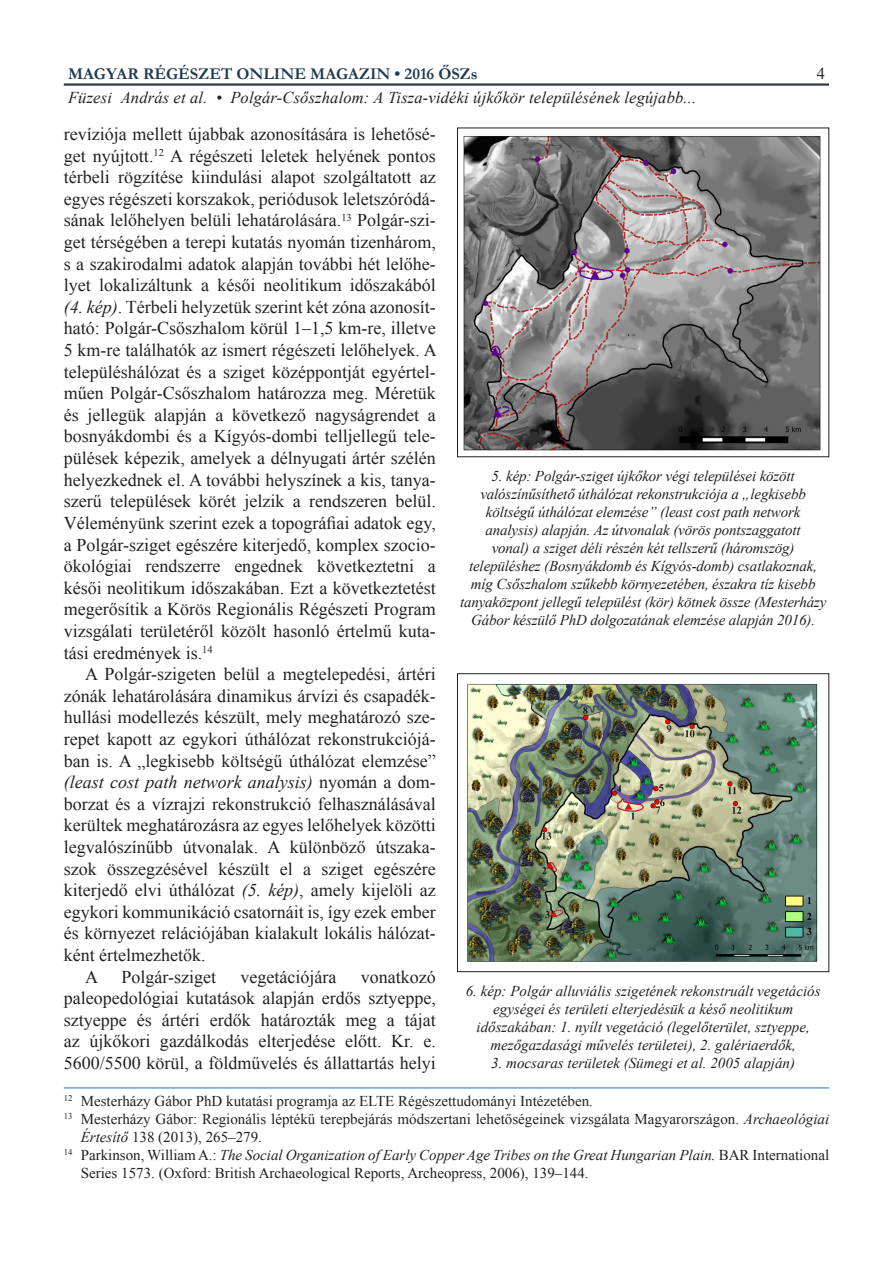
<style>
.page{position:relative;width:893px;height:1263px;background:#fff}
.page>*{position:absolute;margin:0;border:0;box-sizing:border-box;transform-origin:0 0}
.cikk_szoveg_print{font:18px/21.6px "Times New Roman";color:#231f20;text-align:justify}
.t1{font:italic 16.5px "Times New Roman";letter-spacing:.01em;color:#231f20}
.t2{font:700 16.5px "Garamond";color:#213b4f}
.t3{font:16.5px "Times New Roman";color:#231f20}
.kepala{font:italic 15px/18px "Times New Roman";letter-spacing:-.01em;color:#231f20;text-align:center}
.labjegyzet{font:15px/18px "Times New Roman";color:#231f20}
.s1{font-style:italic}
</style>
<div class="page">
<hr style="left:64px;top:83px;width:765px;height:3px;background:#2d3d4d">
<hr style="left:64px;top:1087px;width:765px;height:1px;background:#3884c5">
<img style="left:463px;top:136px;width:358px;height:315px">
<div style="left:457px;top:128px;width:372px;height:329px;border:1px solid #231f20"></div>
<img style="left:467px;top:683px;width:351px;height:279px">
<div style="left:457px;top:673px;width:372px;height:299px;border:1px solid #231f20"></div>
<p class="t2" style="left:68px;top:62px;width:411px">MAGYAR RÉGÉSZET ONLINE MAGAZIN • 2016 ŐSZs</p>
<p class="t1" style="left:68px;top:87px;width:630px">Füzesi András et al. • Polgár-Csőszhalom: A Tisza-vidéki újkőkör településének legújabb...</p>
<p class="t3" style="left:817px;top:62px;width:10px">4</p>
<p class="cikk_szoveg_print" style="left:64px;top:123px;width:375px">revíziója mellett újabbak azonosítására is lehetősé&shy;get nyújtott.<sup>12</sup> A régészeti leletek helyének pontos térbeli rögzítése kiindulási alapot szolgáltatott az egyes régészeti korszakok, periódusok leletszóródá&shy;sának lelőhelyen belüli lehatárolására.<sup>13</sup> Polgár-szi&shy;get térségében a terepi kutatás nyomán tizenhárom, s a szakirodalmi adatok alapján további hét lelőhe&shy;lyet lokalizáltunk a késői neolitikum időszakából <span class="s1">(4. kép)</span>. Térbeli helyzetük szerint két zóna azonosít&shy;ható: Polgár-Csőszhalom körül 1–1,5 km-re, illetve 5 km-re találhatók az ismert régészeti lelőhelyek. A településhálózat és a sziget középpontját egyértel&shy;műen Polgár-Csőszhalom határozza meg. Méretük és jellegük alapján a következő nagyságrendet a bosnyákdombi és a Kígyós-dombi telljellegű tele&shy;pülések képezik, amelyek a délnyugati ártér szélén helyezkednek el. A további helyszínek a kis, tanya&shy;szerű települések körét jelzik a rendszeren belül.<br>Véleményünk szerint ezek a topográfiai adatok egy, a Polgár-sziget egészére kiterjedő, komplex szocio&shy;ökológiai rendszerre engednek következtetni a késői neolitikum időszakában. Ezt a következtetést megerősítik a Körös Regionális Régészeti Program vizsgálati területéről közölt hasonló értelmű kuta&shy;tási eredmények is.<sup>14</sup></p>
<p class="cikk_szoveg_print" style="left:64px;top:663px;width:374px;text-indent:21px">A Polgár-szigeten belül a megtelepedési, ártéri zónák lehatárolására dinamikus árvízi és csapadék&shy;hullási modellezés készült, mely meghatározó sze&shy;repet kapott az egykori úthálózat rekonstrukciójá&shy;ban is. A „legkisebb költségű úthálózat elemzése” <span class="s1">(least cost path network analysis)</span> nyomán a dom&shy;borzat és a vízrajzi rekonstrukció felhasználásával kerültek meghatározásra az egyes lelőhelyek közötti legvalószínűbb útvonalak. A különböző útszaka&shy;szok összegzésével készült el a sziget egészére kiterjedő elvi úthálózat <span class="s1">(5. kép)</span>, amely kijelöli az egykori kommunikáció csatornáit is, így ezek ember és környezet relációjában kialakult lokális hálózat&shy;ként értelmezhetők.</p>
<p class="cikk_szoveg_print" style="left:85px;top:965px;width:14px">A</p>
<p class="cikk_szoveg_print" style="left:121px;top:965px;width:96px">Polgár-sziget</p>
<p class="cikk_szoveg_print" style="left:240px;top:965px;width:97px">vegetációjára</p>
<p class="kepala" style="left:460px;top:467px;width:368px">5. kép: Polgár-sziget újkőkor végi települései között valószínűsíthető úthálózat rekonstrukciója a „legkisebb költségű úthálózat elemzése” (least cost path network analysis) alapján. Az útvonalak (vörös pontszaggatott<br>vonal) a sziget déli részén két tellszerű (háromszög) településhez (Bosnyákdomb és Kígyós-domb) csatlakoznak, míg Csőszhalom szűkebb környezetében, északra tíz kisebb tanyaközpont jellegű települést (kör) kötnek össze (Mesterházy Gábor készülő PhD dolgozatának elemzése alapján 2016).</p>
<p class="cikk_szoveg_print" style="left:64px;top:965px;width:374px;text-indent:297px">vonatkozó paleopedológiai kutatások alapján erdős sztyeppe, sztyeppe és ártéri erdők határozták meg a tájat az újkőkori gazdálkodás elterjedése előtt. Kr. e.<br>5600/5500 körül, a földművelés és állattartás helyi</p>
<p class="labjegyzet" style="left:64px;top:1092px;width:531px"><sup>12</sup> Mesterházy Gábor PhD kutatási programja az ELTE Régészettudományi Intézetében.</p>
<p class="labjegyzet" style="left:81px;top:1110px;width:750px;text-indent:-17px"><sup>13</sup> Mesterházy Gábor: Regionális léptékű terepbejárás módszertani lehetőségeinek vizsgálata Magyarországon. <span class="s1">Archaeológiai<br>Értesítő</span> 138 (2013), 265–279.</p>
<p class="labjegyzet" style="left:81px;top:1146px;width:750px;text-indent:-17px"><sup>14</sup> Parkinson, William A.: <span class="s1">The Social Organization of Early Copper Age Tribes on the Great Hungarian Plain.</span> BAR International<br>Series 1573. (Oxford: British Archaeological Reports, Archeopress, 2006), 139–144.</p>
<p class="kepala" style="left:466px;top:982px;width:356px">6. kép: Polgár alluviális szigetének rekonstruált vegetációs egységei és területi elterjedésük a késő neolitikum időszakában: 1. nyílt vegetáció (legelőterület, sztyeppe, mezőgazdasági művelés területei), 2. galériaerdők,</p>
<p class="kepala" style="left:491px;top:1054px;width:305px">3. mocsaras területek (Sümegi et al. 2005 alapján)</p>
</div>
